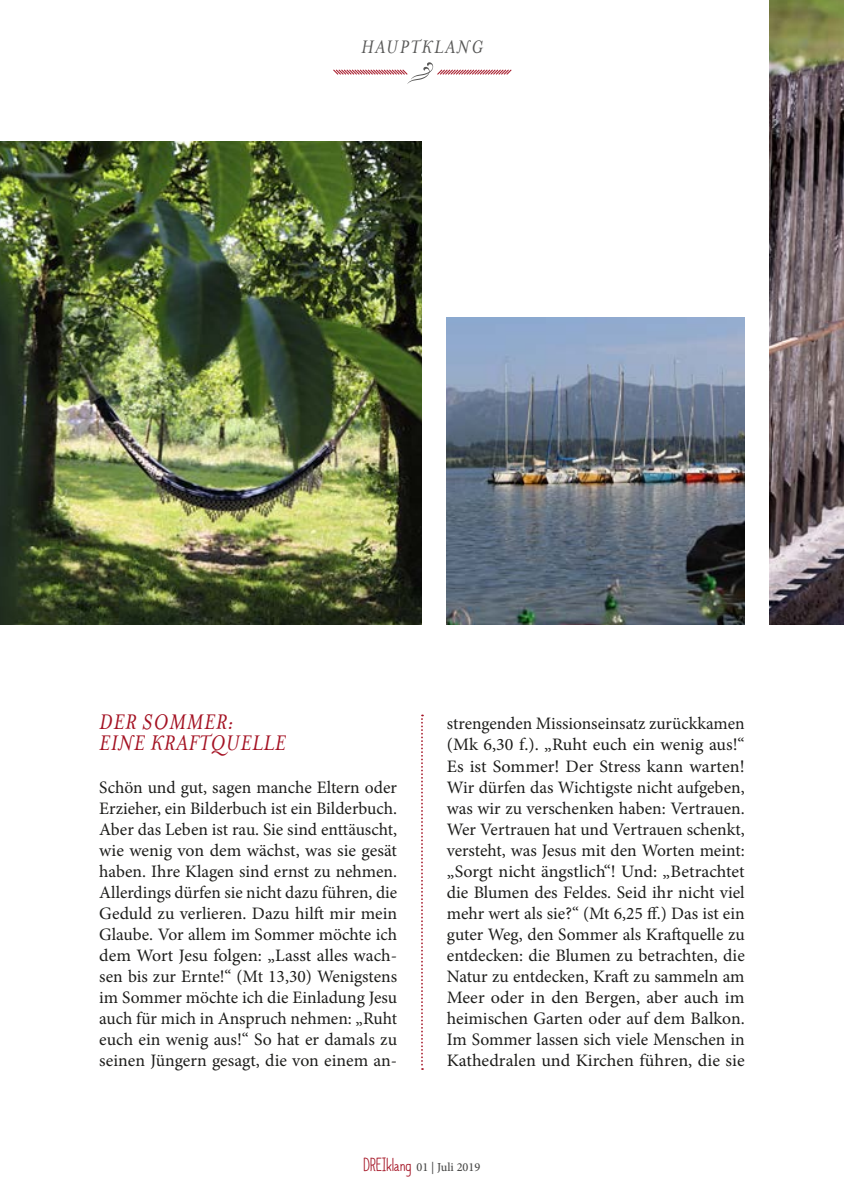
<style>
.page{position:relative;width:844px;height:1191px;background:#fff}
.page>*{position:absolute;margin:0;border:0;box-sizing:border-box;transform-origin:0 0}
.t1{font:italic 24.5px/21px "Mrs Eaves";letter-spacing:.025em;color:#a41223}
.t2{font:italic 21px "Mrs Eaves";letter-spacing:.075em;color:#575756}
.t3{font:17.5px/21px "Minion Pro";color:#1d1d1b;text-align:justify}
.t4{font:500 12.25px "Minion Pro";color:#4a4a49}
.s1{font-family:"Always Together";font-weight:400;font-size:17.5px;color:#a41223}
</style>
<div class="page">
<img style="left:446px;top:317px;width:298px;height:307px">
<img style="left:0;top:141px;width:422px;height:483px">
<img style="left:769px;top:0;width:74px;height:624px">
<svg style="left:421px;top:714px;width:2px;height:356px"></svg>
<svg style="left:333px;top:62px;width:179px;height:22px"></svg>
<p class="t2" style="left:361px;top:35px;width:123px">HAUPTKLANG</p>
<h1 class="t1" style="left:99px;top:712px;width:188px">DER SOMMER:<br>EINE KRAFTQUELLE</h1>
<p class="t3" style="left:99px;top:776px;width:299px">Schön und gut, sagen manche Eltern oder Erzieher, ein Bilderbuch ist ein Bilderbuch.<br>Aber das Leben ist rau. Sie sind enttäuscht, wie wenig von dem wächst, was sie gesät haben. Ihre Klagen sind ernst zu nehmen.<br>Allerdings dürfen sie nicht dazu führen, die Geduld zu verlieren. Dazu hilft mir mein Glaube. Vor allem im Sommer möchte ich dem Wort Jesu folgen: „Lasst alles wach&shy;sen bis zur Ernte!“ (Mt 13,30) Wenigstens im Sommer möchte ich die Einladung Jesu auch für mich in Anspruch nehmen: „Ruht euch ein wenig aus!“ So hat er damals zu seinen Jüngern gesagt, die von einem an-</p>
<p class="t3" style="left:446px;top:713px;width:299px">strengenden Missionseinsatz zurückkamen (Mk 6,30 f.). „Ruht euch ein wenig aus!“ Es ist Sommer! Der Stress kann warten!<br>Wir dürfen das Wichtigste nicht aufgeben, was wir zu verschenken haben: Vertrauen.<br>Wer Vertrauen hat und Vertrauen schenkt, versteht, was Jesus mit den Worten meint: „Sorgt nicht ängstlich“! Und: „Betrachtet die Blumen des Feldes. Seid ihr nicht viel mehr wert als sie?“ (Mt 6,25 ff.) Das ist ein guter Weg, den Sommer als Kraftquelle zu entdecken: die Blumen zu betrachten, die Natur zu entdecken, Kraft zu sammeln am Meer oder in den Bergen, aber auch im heimischen Garten oder auf dem Balkon.<br>Im Sommer lassen sich viele Menschen in Kathedralen und Kirchen führen, die sie</p>
<p class="t4" style="left:363px;top:1158px;width:118px"><span class="s1">DREIklang</span> 01 | Juli 2019</p>
</div>
